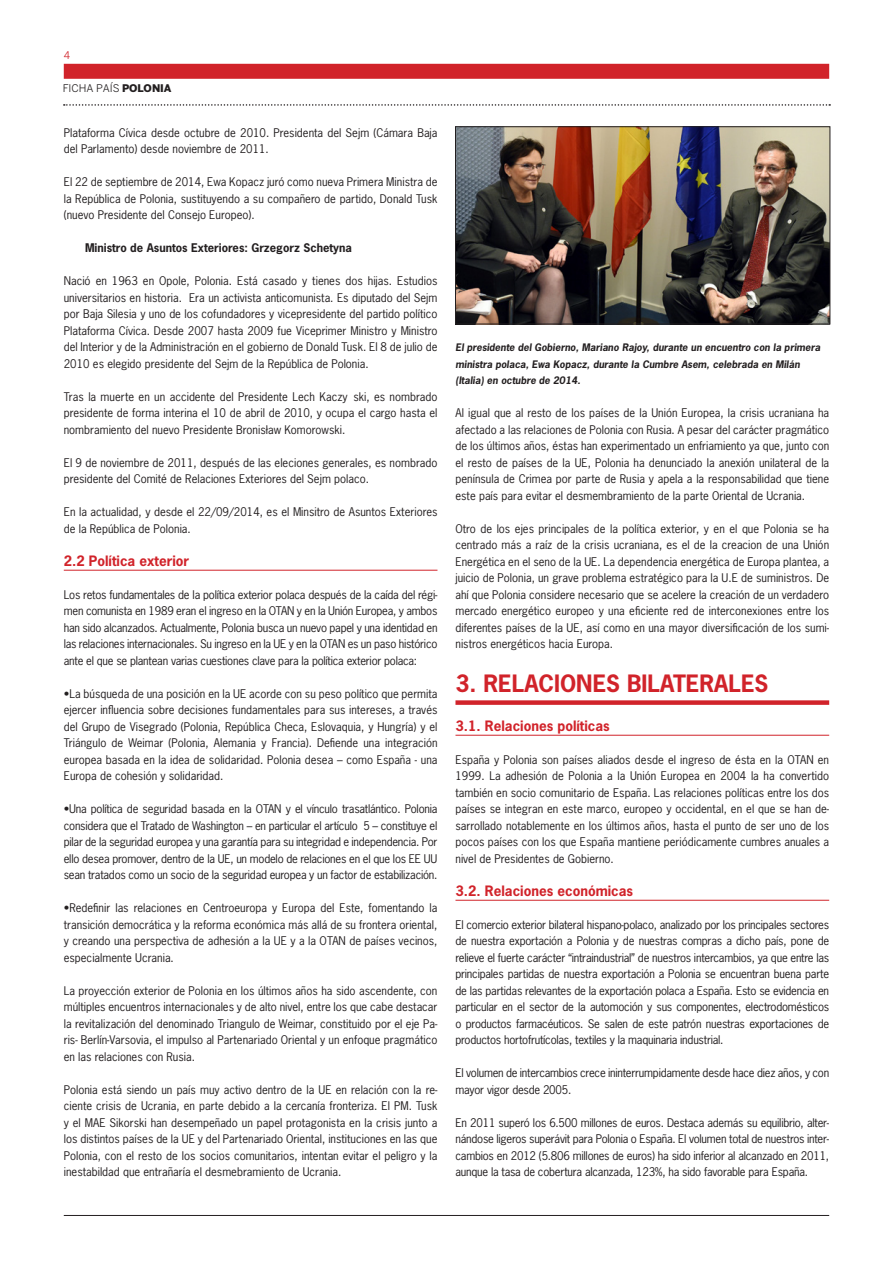
<style>
.page{position:relative;width:893px;height:1263px;background:#fff}
.page>*{position:absolute;margin:0;border:0;box-sizing:border-box;transform-origin:0 0}
.TITULO_1º_NIVEL{font:700 22.5px "News Gothic Std";color:#d1232a}
.TITULO_2º_NIVEL{font:700 13.5px "News Gothic Std";color:#d1232a}
.TEXTO_NORMAL{font:11.25px/16.5px "News Gothic Std";color:#231f20;text-align:justify}
.TEXTO_NORMAL-2{font:11.25px/16.5px "News Gothic Std";letter-spacing:-.02em;color:#231f20}
.TITULO_4º_NIVEL{font:700 11.25px "News Gothic Std";color:#231f20}
.t1{font:10.5px "Benton Sans";color:#231f20}
.t2{font:10.5px "Benton Sans";color:#d1232a}
.TEXTO_PIE_DE_FOTO{font:italic 700 9.75px/16.5px "News Gothic Std";color:#231f20}
.s1{font-weight:900}
</style>
<div class="page">
<div style="left:64px;top:64px;width:765px;height:15px;background:#d1232a"></div>
<hr style="left:64px;top:1215px;width:765px;height:1px;background:#231f20">
<svg style="left:64px;top:104px;width:766px;height:2px"></svg>
<hr style="left:64px;top:570px;width:373px;height:1px;background:#d1232a">
<div style="left:455px;top:700px;width:374px;height:5px;background:#d1232a"></div>
<hr style="left:455px;top:735px;width:374px;height:1px;background:#d1232a">
<hr style="left:455px;top:900px;width:374px;height:1px;background:#d1232a">
<img style="left:457px;top:128px;width:371px;height:194px">
<div style="left:455px;top:126px;width:375px;height:198px;border:1px solid #231f20"></div>
<p class="t2" style="left:64px;top:49px;width:8px">4</p>
<p class="t1" style="left:63px;top:82px;width:110px">FICHA PAÍS <span class="s1">POLONIA</span></p>
<p class="TEXTO_NORMAL" style="left:64px;top:124px;width:375px">Plataforma Cívica desde octubre de 2010. Presidenta del Sejm (Cámara Baja del Parlamento) desde noviembre de 2011.</p>
<p class="TEXTO_NORMAL" style="left:64px;top:173px;width:375px">El 22 de septiembre de 2014, Ewa Kopacz juró como nueva Primera Ministra de la República de Polonia, sustituyendo a su compañero de partido, Donald Tusk (nuevo Presidente del Consejo Europeo).</p>
<p class="TITULO_4º_NIVEL" style="left:85px;top:240px;width:268px">Ministro de Asuntos Exteriores: Grzegorz Schetyna</p>
<p class="TEXTO_NORMAL" style="left:64px;top:272px;width:375px">Nació en 1963 en Opole, Polonia. Está casado y tienes dos hijas. Estudios universitarios en historia. Era un activista anticomunista. Es diputado del Sejm por Baja Silesia y uno de los cofundadores y vicepresidente del partido político Plataforma Cívica. Desde 2007 hasta 2009 fue Viceprimer Ministro y Ministro del Interior y de la Administración en el gobierno de Donald Tusk. El 8 de julio de 2010 es elegido presidente del Sejm de la República de Polonia.</p>
<p class="TEXTO_NORMAL" style="left:64px;top:388px;width:375px">Tras la muerte en un accidente del Presidente Lech Kaczyński, es nombrado presidente de forma interina el 10 de abril de 2010, y ocupa el cargo hasta el nombramiento del nuevo Presidente Bronisław Komorowski.</p>
<p class="TEXTO_NORMAL" style="left:64px;top:454px;width:375px">El 9 de noviembre de 2011, después de las eleciones generales, es nombrado presidente del Comité de Relaciones Exteriores del Sejm polaco.</p>
<p class="TEXTO_NORMAL" style="left:64px;top:503px;width:375px">En la actualidad, y desde el 22/09/2014, es el Minsitro de Asuntos Exteriores de la República de Polonia.</p>
<p class="TITULO_2º_NIVEL" style="left:64px;top:551px;width:127px">2.2 Política exterior</p>
<p class="TEXTO_NORMAL" style="left:64px;top:586px;width:375px">Los retos fundamentales de la política exterior polaca después de la caída del régi&shy;men comunista en 1989 eran el ingreso en la OTAN y en la Unión Europea, y ambos han sido alcanzados. Actualmente, Polonia busca un nuevo papel y una identidad en las relaciones internacionales. Su ingreso en la UE y en la OTAN es un paso histórico ante el que se plantean varias cuestiones clave para la política exterior polaca:</p>
<p class="TEXTO_NORMAL" style="left:64px;top:685px;width:375px">• La búsqueda de una posición en la UE acorde con su peso político que permita ejercer influencia sobre decisiones fundamentales para sus intereses, a través del Grupo de Visegrado (Polonia, República Checa, Eslovaquia, y Hungría) y el Triángulo de Weimar (Polonia, Alemania y Francia). Defiende una integración europea basada en la idea de solidaridad. Polonia desea – como España - una Europa de cohesión y solidaridad.</p>
<p class="TEXTO_NORMAL" style="left:64px;top:800px;width:375px">• Una política de seguridad basada en la OTAN y el vínculo trasatlántico. Polonia considera que el Tratado de Washington – en particular el artículo 5 – constituye el pilar de la seguridad europea y una garantía para su integridad e independencia. Por ello desea promover, dentro de la UE, un modelo de relaciones en el que los EE UU sean tratados como un socio de la seguridad europea y un factor de estabilización.</p>
<p class="TEXTO_NORMAL" style="left:64px;top:899px;width:375px">• Redefinir las relaciones en Centroeuropa y Europa del Este, fomentando la transición democrática y la reforma económica más allá de su frontera oriental, y creando una perspectiva de adhesión a la UE y a la OTAN de países vecinos, especialmente Ucrania.</p>
<p class="TEXTO_NORMAL" style="left:64px;top:982px;width:375px">La proyección exterior de Polonia en los últimos años ha sido ascendente, con múltiples encuentros internacionales y de alto nivel, entre los que cabe destacar la revitalización del denominado Triangulo de Weimar, constituido por el eje Pa&shy;ris- Berlín-Varsovia, el impulso al Partenariado Oriental y un enfoque pragmático en las relaciones con Rusia.</p>
<p class="TEXTO_NORMAL" style="left:64px;top:1081px;width:375px">Polonia está siendo un país muy activo dentro de la UE en relación con la re&shy;ciente crisis de Ucrania, en parte debido a la cercanía fronteriza. El PM. Tusk y el MAE Sikorski han desempeñado un papel protagonista en la crisis junto a los distintos países de la UE y del Partenariado Oriental, instituciones en las que Polonia, con el resto de los socios comunitarios, intentan evitar el peligro y la inestabildad que entrañaría el desmebramiento de Ucrania.</p>
<p class="TEXTO_PIE_DE_FOTO" style="left:455px;top:339px;width:366px">El presidente del Gobierno, Mariano Rajoy, durante un encuentro con la primera ministra polaca, Ewa Kopacz, durante la Cumbre Asem, celebrada en Milán (Italia) en octubre de 2014.</p>
<p class="TEXTO_NORMAL" style="left:455px;top:404px;width:375px">Al igual que al resto de los países de la Unión Europea, la crisis ucraniana ha afectado a las relaciones de Polonia con Rusia. A pesar del carácter pragmático de los últimos años, éstas han experimentado un enfriamiento ya que, junto con el resto de países de la UE, Polonia ha denunciado la anexión unilateral de la península de Crimea por parte de Rusia y apela a la responsabilidad que tiene este país para evitar el desmembramiento de la parte Oriental de Ucrania.</p>
<p class="TEXTO_NORMAL" style="left:455px;top:520px;width:375px">Otro de los ejes principales de la política exterior, y en el que Polonia se ha centrado más a raíz de la crisis ucraniana, es el de la creacion de una Unión Energética en el seno de la UE. La dependencia energética de Europa plantea, a juicio de Polonia, un grave problema estratégico para la U.E de suministros. De ahí que Polonia considere necesario que se acelere la creación de un verdadero mercado energético europeo y una eficiente red de interconexiones entre los diferentes países de la UE, así como en una mayor diversificación de los sumi&shy;nistros energéticos hacia Europa.</p>
<p class="TITULO_1º_NIVEL" style="left:455px;top:668px;width:314px">3. RELACIONES BILATERALES</p>
<p class="TITULO_2º_NIVEL" style="left:455px;top:716px;width:156px">3.1. Relaciones políticas</p>
<p class="TEXTO_NORMAL" style="left:455px;top:751px;width:375px">España y Polonia son países aliados desde el ingreso de ésta en la OTAN en 1999. La adhesión de Polonia a la Unión Europea en 2004 la ha convertido también en socio comunitario de España. Las relaciones políticas entre los dos países se integran en este marco, europeo y occidental, en el que se han de&shy;sarrollado notablemente en los últimos años, hasta el punto de ser uno de los pocos países con los que España mantiene periódicamente cumbres anuales a nivel de Presidentes de Gobierno.</p>
<p class="TITULO_2º_NIVEL" style="left:455px;top:881px;width:179px">3.2. Relaciones económicas</p>
<p class="TEXTO_NORMAL" style="left:455px;top:916px;width:375px">El comercio exterior bilateral hispano-polaco, analizado por los principales sectores de nuestra exportación a Polonia y de nuestras compras a dicho país, pone de relieve el fuerte carácter “intraindustrial” de nuestros intercambios, ya que entre las principales partidas de nuestra exportación a Polonia se encuentran buena parte de las partidas relevantes de la exportación polaca a España. Esto se evidencia en particular en el sector de la automoción y sus componentes, electrodomésticos o productos farmacéuticos. Se salen de este patrón nuestras exportaciones de productos hortofrutícolas, textiles y la maquinaria industrial.</p>
<p class="TEXTO_NORMAL-2" style="left:455px;top:1064px;width:375px">El volumen de intercambios crece ininterrumpidamente desde hace diez años, y con mayor vigor desde 2005.</p>
<p class="TEXTO_NORMAL" style="left:455px;top:1114px;width:375px">En 2011 superó los 6.500 millones de euros. Destaca además su equilibrio, alter&shy;nándose ligeros superávit para Polonia o España. El volumen total de nuestros inter&shy;cambios en 2012 (5.806 millones de euros) ha sido inferior al alcanzado en 2011, aunque la tasa de cobertura alcanzada, 123%, ha sido favorable para España.</p>
</div>
